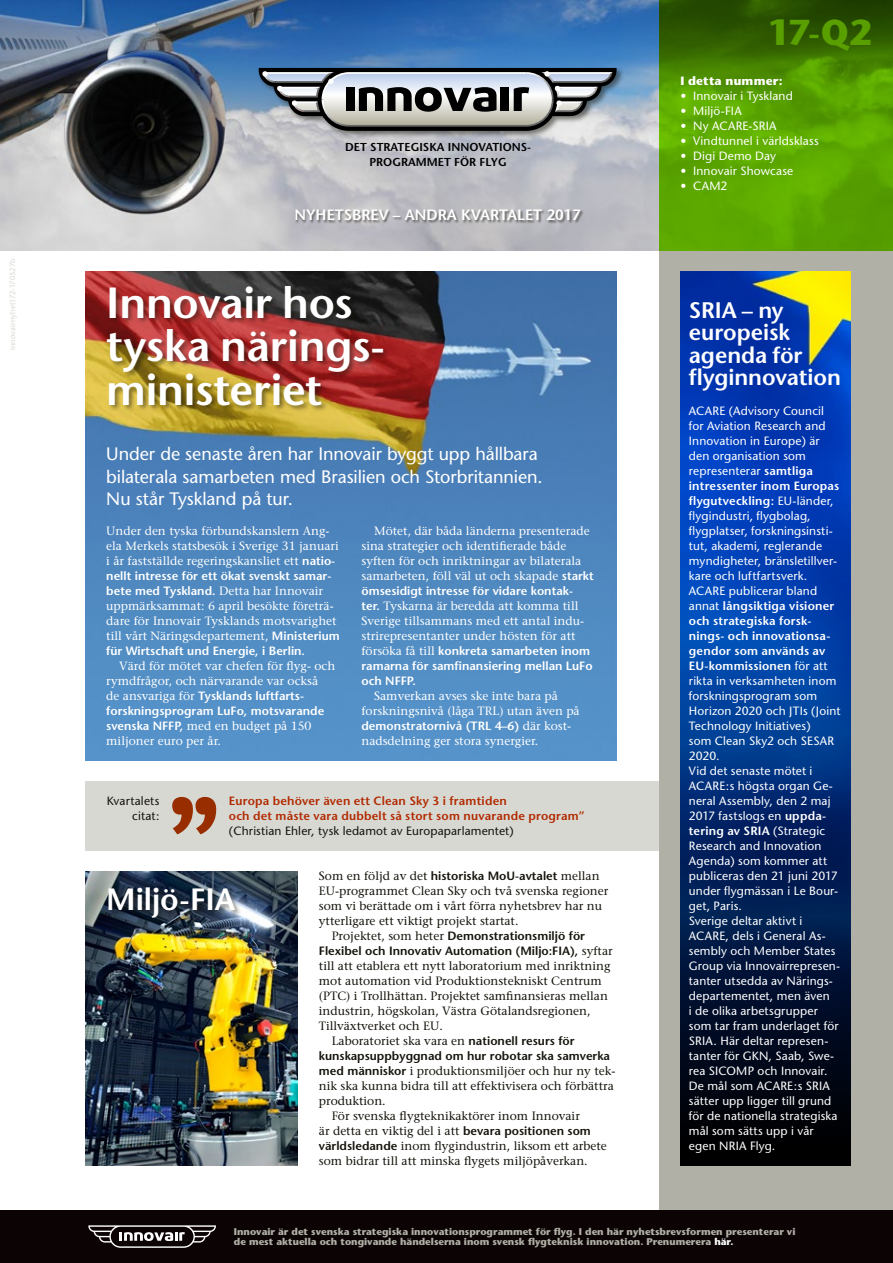
<style>
.page{position:relative;width:893px;height:1263px;background:#fff}
.page>*{position:absolute;margin:0;border:0;box-sizing:border-box;transform-origin:0 0}
.t1{font:600 43.5px/43.5px "Stone Sans";letter-spacing:-.005em;color:#fff}
.t2{font:700 36px "Stone Sans";color:#599f00}
.t3{font:600 30.75px "Stone Sans";letter-spacing:-.005em;color:#fff}
.t4{font:600 22.5px/22.5px "Stone Sans";color:#fff}
.t5{font:18px/22.5px "Stone Sans";letter-spacing:-.005em;color:#fff}
.t6{font:600 15px "Stone Sans";color:#fff}
.t7{font:12px/15px "Stone Sans";letter-spacing:.01em;color:#fff}
.t8{font:12px/15px "Stone Serif";color:#15130b}
.t9{font:12px/15px "Stone Serif";color:#fff}
.t10{font:600 12px/15px "Stone Sans";color:#fff}
.t11{font:600 12px/15px "Stone Sans";color:#15130b}
.t12{font:600 12px/15px "Stone Sans";letter-spacing:.015em;color:#b12a00}
.t13{font:12px/15px "Stone Sans";letter-spacing:.01em;color:#15130b;text-align:right}
.t14{font:700 12px "Stone Sans";letter-spacing:.015em;color:#fff}
.t15{font:600 11.55px/14.4px "Stone Sans";color:#000;text-align:center}
.t16{font:700 9.75px/9.8px "Stone Sans";color:#b0b0a6}
.t17{font:7.5px "Stone Sans";letter-spacing:.015em;color:#d8d8d3}
.s1{font-family:"Stone Sans";font-weight:600}
.s2{font-family:"Stone Serif";font-weight:400}
.s3{font-weight:600}
.s4{color:#fff}
</style>
<div class="page">
<img style="left:85px;top:871px;width:213px;height:294px">
<img style="left:85px;top:271px;width:532px;height:489px">
<div style="left:85px;top:781px;width:581px;height:69px;background:#d8d8d3"></div>
<img style="left:0;top:0;width:659px;height:250px">
<div style="left:659px;top:243px;width:234px;height:1020px;background:#b0b0a6"></div>
<div style="left:258px;top:67px;width:366px;height:71px;background:#15130b;opacity:.5"></div>
<svg style="left:259px;top:68px;width:358px;height:63px"></svg>
<div style="left:295px;top:209px;width:289px;height:15px;background:#15130b;opacity:.5"></div>
<div style="left:105px;top:284px;width:285px;height:128px;background:#15130b;opacity:.5"></div>
<div style="left:107px;top:886px;width:135px;height:39px;background:#15130b;opacity:.5"></div>
<img style="left:659px;top:0;width:234px;height:250px">
<div style="left:0;top:1210px;width:893px;height:53px;background:#0c0305"></div>
<svg style="left:88px;top:1225px;width:128px;height:23px"></svg>
<img style="left:680px;top:271px;width:170px;height:219px">
<svg style="left:172px;top:797px;width:44px;height:37px"></svg>
<svg style="left:680px;top:490px;width:170px;height:675px"></svg>
<p class="t17" style="left:8px;top:350px;width:93px;rotate:-90deg">innovairnyhet172-170527b</p>
<p class="t15" style="left:345px;top:140px;width:187px">DET STRATEGISKA INNOVATIONS-<br>PROGRAMMET FÖR FLYG</p>
<p class="t6" style="left:294px;top:206px;width:288px">NYHETSBREV – ANDRA KVARTALET 2017</p>
<h1 class="t1" style="left:106px;top:281px;width:280px">Innovair hos tyska närings&shy;ministeriet</h1>
<h3 class="t5" style="left:106px;top:443px;width:438px">Under de senaste åren har Innovair byggt upp hållbara bilaterala samarbeten med Brasilien och Storbritannien.<br>Nu står Tyskland på tur.</h3>
<p class="t9" style="left:106px;top:523px;width:234px">Under den tyska förbundskanslern Ang&shy;ela Merkels statsbesök i Sverige 31 januari i år fastställde regeringskansliet ett <span class="s1">natio-</span></p>
<p class="t10" style="left:106px;top:568px;width:227px">nellt intresse för ett ökat svenskt samar&shy;bete med Tyskland. <span class="s2">Detta har Innovair</span></p>
<p class="t9" style="left:106px;top:598px;width:235px">uppmärksammat: 6 april besökte företrä&shy;dare för Innovair Tysklands motsvarighet till vårt Näringsdepartement, <span class="s1">Ministerium</span></p>
<p class="t10" style="left:106px;top:643px;width:200px">für Wirtschaft und Energie, i Berlin.</p>
<p class="t9" style="left:106px;top:658px;width:231px;text-indent:13px">Värd för mötet var chefen för flyg- och rymdfrågor, och närvarande var också</p>
<p class="t10" style="left:106px;top:688px;width:219px"><span class="s2">de ansvariga för</span> Tysklands luftfarts&shy;forskningsprogram LuFo, motsvarande</p>
<p class="t9" style="left:106px;top:718px;width:207px"><span class="s1">svenska NFFP,</span> med en budget på 150 miljoner euro per år.</p>
<p class="t9" style="left:361px;top:523px;width:234px;text-indent:13px">Mötet, där båda länderna presenterade sina strategier och identifierade både syften för och inriktningar av bilaterala samarbeten, föll väl ut och skapade <span class="s1">starkt</span></p>
<p class="t10" style="left:361px;top:583px;width:213px">ömsesidigt intresse för vidare kontak-</p>
<p class="t9" style="left:361px;top:598px;width:224px"><span class="s1">ter.</span> Tyskarna är beredda att komma till<br>Sverige tillsammans med ett antal indu&shy;strirepresentanter under hösten för att</p>
<p class="t10" style="left:361px;top:643px;width:233px"><span class="s2">försöka få till</span> konkreta samarbeten inom ramarna för samfinansiering mellan LuFo och NFFP.</p>
<p class="t9" style="left:361px;top:688px;width:220px;text-indent:13px">Samverkan avses ske inte bara på forskningsnivå (låga TRL) utan även på</p>
<p class="t10" style="left:361px;top:718px;width:211px">demonstratornivå (TRL 4–6) <span class="s2">där kost-</span></p>
<p class="t9" style="left:361px;top:733px;width:178px">nadsdelning ger stora synergier.</p>
<p class="t13" style="left:107px;top:793px;width:54px">Kvartalets citat:</p>
<p class="t12" style="left:229px;top:793px;width:357px">Europa behöver även ett Clean Sky 3 i framtiden<br>och det måste vara dubbelt så stort som nuvarande program”</p>
<p class="t13" style="left:229px;top:823px;width:286px">(Christian Ehler, tysk ledamot av Europaparlamentet)</p>
<h3 class="t3" style="left:106px;top:881px;width:131px">Miljö-FIA</h3>
<p class="t8" style="left:319px;top:868px;width:291px">Som en följd av det <span class="s1">historiska MoU-avtalet</span> mellan EU-programmet Clean Sky och två svenska regioner som vi berättade om i vårt förra nyhetsbrev har nu ytterligare ett viktigt projekt startat.</p>
<p class="t11" style="left:319px;top:928px;width:295px;text-indent:13px"><span class="s2">Projektet, som heter</span> Demonstrationsmiljö för<br>Flexibel och Innovativ Automation (Miljo:FIA), <span class="s2">syftar</span></p>
<p class="t8" style="left:319px;top:958px;width:293px">till att etablera ett nytt laboratorium med inriktning</p>
<p class="t8" style="left:319px;top:973px;width:284px">mot automation vid Produktionstekniskt Centrum</p>
<p class="t8" style="left:319px;top:988px;width:290px">(PTC) i Trollhättan. Projektet samfinansieras mellan</p>
<p class="t8" style="left:319px;top:1003px;width:273px">industrin, högskolan, Västra Götalandsregionen,</p>
<p class="t8" style="left:319px;top:1018px;width:125px">Tillväxtverket och EU.</p>
<p class="t8" style="left:332px;top:1033px;width:245px">Laboratoriet ska vara en <span class="s1">nationell resurs för</span></p>
<p class="t11" style="left:319px;top:1048px;width:293px">kunskapsuppbyggnad om hur robotar ska samverka</p>
<p class="t8" style="left:319px;top:1063px;width:298px"><span class="s1">med människor</span> i produktionsmiljöer och hur ny tek-</p>
<p class="t8" style="left:319px;top:1078px;width:296px">nik ska kunna bidra till att effektivisera och förbättra</p>
<p class="t8" style="left:319px;top:1093px;width:68px">produktion.</p>
<p class="t8" style="left:332px;top:1108px;width:250px">För svenska flygteknikaktörer inom Innovair</p>
<p class="t8" style="left:319px;top:1123px;width:273px">är detta en viktig del i att <span class="s1">bevara positionen som</span></p>
<p class="t8" style="left:319px;top:1138px;width:289px"><span class="s1">världsledande</span> inom flygindustrin, liksom ett arbete</p>
<p class="t8" style="left:319px;top:1153px;width:270px">som bidrar till att minska flygets miljöpåverkan.</p>
<h2 class="t2" style="left:768px;top:11px;width:106px">17-Q2</h2>
<p class="t14" style="left:680px;top:74px;width:104px">I detta nummer:</p>
<p class="t7" style="left:680px;top:88px;width:114px"><span class="s3">•</span> Innovair i Tyskland</p>
<p class="t7" style="left:680px;top:103px;width:63px"><span class="s3">•</span> Miljö-FIA</p>
<p class="t7" style="left:680px;top:118px;width:98px"><span class="s3">•</span> Ny ACARE-SRIA</p>
<p class="t7" style="left:680px;top:133px;width:140px"><span class="s3">•</span> Vindtunnel i världsklass</p>
<p class="t7" style="left:680px;top:148px;width:97px"><span class="s3">•</span> Digi Demo Day</p>
<p class="t7" style="left:680px;top:163px;width:114px"><span class="s3">•</span> Innovair Showcase</p>
<p class="t7" style="left:680px;top:178px;width:49px"><span class="s3">•</span> CAM2</p>
<h3 class="t4" style="left:689px;top:298px;width:154px">SRIA – ny europeisk agenda för flyginnovation</h3>
<p class="t7" style="left:689px;top:403px;width:153px">ACARE (Advisory Council for Aviation Research and<br>Innovation in Europe) är den organisation som representerar <span class="s3">samtliga intressenter inom Europas flygutveckling:</span> EU-länder, flygindustri, flygbolag, flygplatser, forskningsinsti&shy;tut, akademi, reglerande myndigheter, bränsletillver&shy;kare och luftfartsverk.<br>ACARE publicerar bland annat <span class="s3">långsiktiga visioner och strategiska forsk&shy;nings- och innovationsa&shy;gendor som används av<br>EU-kommissionen</span> för att rikta in verksamheten inom forskningsprogram som<br>Horizon 2020 och JTIs (Joint<br>Technology Initiatives)<br>som Clean Sky2 och SESAR<br>2020.<br>Vid det senaste mötet i<br>ACARE:s högsta organ Ge&shy;neral Assembly, den 2 maj<br>2017 fastslogs en <span class="s3">uppda&shy;tering av SRIA</span> (Strategic<br>Research and Innovation<br>Agenda) som kommer att publiceras den 21 juni 2017 under flygmässan i Le Bour&shy;get, Paris.<br>Sverige deltar aktivt i<br>ACARE, dels i General As&shy;sembly och Member States<br>Group via Innovairrepresen&shy;tanter utsedda av Närings&shy;departementet, men även<br>i de olika arbetsgrupper som tar fram underlaget för<br>SRIA. Här deltar represen&shy;tanter för GKN, Saab, Swe&shy;rea SICOMP och Innovair.<br>De mål som ACARE:s SRIA sätter upp ligger till grund för de nationella strategiska mål som sätts upp i vår egen NRIA Flyg.</p>
<p class="t16" style="left:234px;top:1227px;width:563px">Innovair är det svenska strategiska innovationsprogrammet för flyg. I den här nyhetsbrevsformen presenterar vi de mest aktuella och tongivande händelserna inom svensk flygteknisk innovation. Prenumerera <span class="s4">här.</span></p>
</div>
